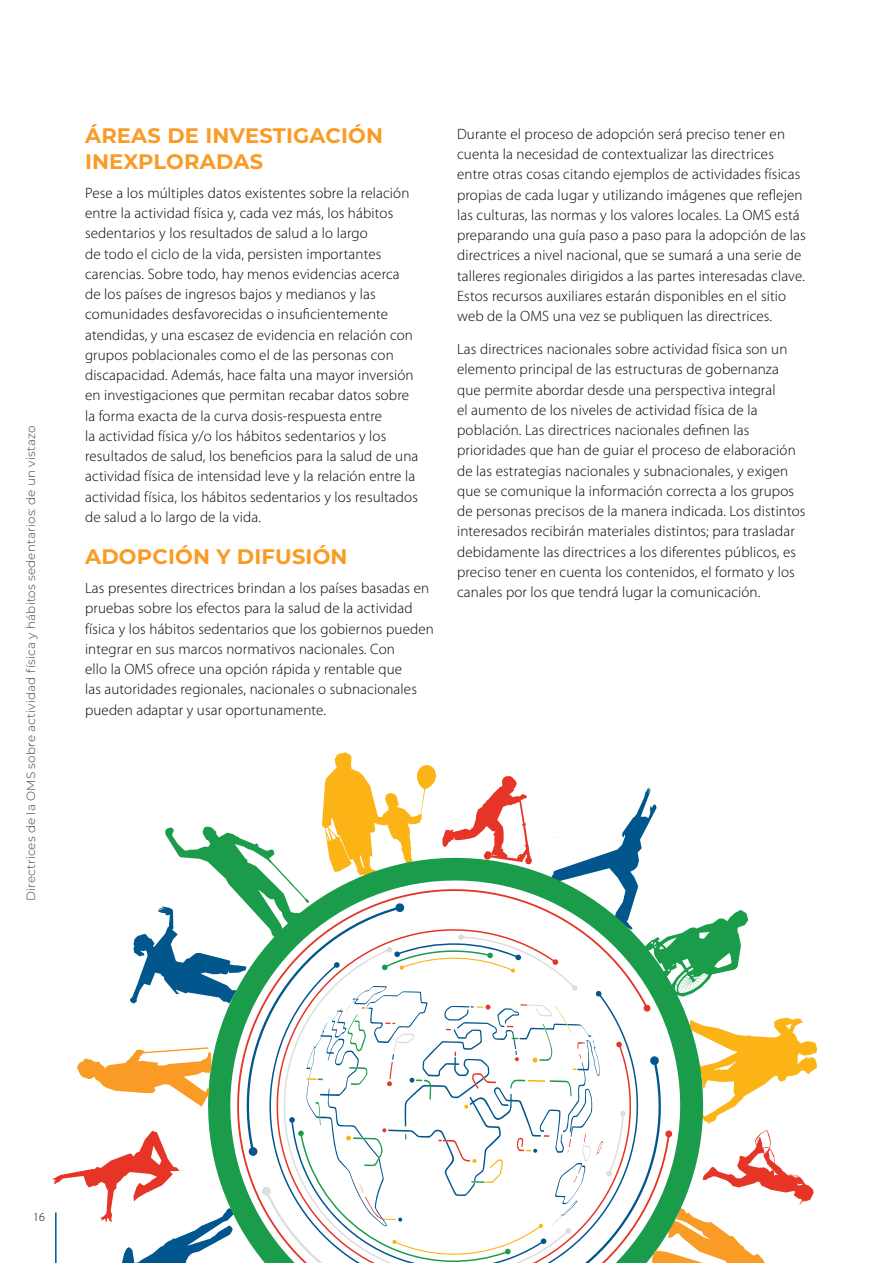
<style>
.page{position:relative;width:893px;height:1263px;background:#fff}
.page>*{position:absolute;margin:0;border:0;box-sizing:border-box;transform-origin:0 0}
.t1{font:700 21px/25.5px "Montserrat";letter-spacing:.01em;color:#f99b25}
.t2{font:300 15px/20.2px "Myriad Pro";letter-spacing:.01em;color:#000}
.t3{font:300 12px "Montserrat";letter-spacing:.01em;color:#414042}
.t4{font:300 12px "Myriad Pro";color:#000}
</style>
<div class="page">
<svg style="left:52px;top:752px;width:765px;height:511px"></svg>
<hr style="left:55px;top:1212px;width:2px;height:51px;background:#00568d">
<p class="t3" style="left:23px;top:901px;width:477px;rotate:-90deg">Directrices de la OMS sobre actividad física y hábitos sedentarios: de un vistazo</p>
<h1 class="t1" style="left:85px;top:122px;width:300px">ÁREAS DE INVESTIGACIÓN<br>INEXPLORADAS</h1>
<p class="t2" style="left:85px;top:183px;width:335px">Pese a los múltiples datos existentes sobre la relación entre la actividad física y, cada vez más, los hábitos sedentarios y los resultados de salud a lo largo<br>de todo el ciclo de la vida, persisten importantes carencias. Sobre todo, hay menos evidencias acerca de los países de ingresos bajos y medianos y las comunidades desfavorecidas o insuficientemente atendidas, y una escasez de evidencia en relación con grupos poblacionales como el de las personas con discapacidad. Además, hace falta una mayor inversión en investigaciones que permitan recabar datos sobre la forma exacta de la curva dosis-respuesta entre<br>la actividad física y/o los hábitos sedentarios y los resultados de salud, los beneficios para la salud de una actividad física de intensidad leve y la relación entre la actividad física, los hábitos sedentarios y los resultados de salud a lo largo de la vida.</p>
<h1 class="t1" style="left:85px;top:543px;width:264px">ADOPCIÓN Y DIFUSIÓN</h1>
<p class="t2" style="left:85px;top:578px;width:350px">Las presentes directrices brindan a los países basadas en pruebas sobre los efectos para la salud de la actividad física y los hábitos sedentarios que los gobiernos pueden integrar en sus marcos normativos nacionales. Con<br>ello la OMS ofrece una opción rápida y rentable que<br>las autoridades regionales, nacionales o subnacionales pueden adaptar y usar oportunamente.</p>
<p class="t2" style="left:457px;top:124px;width:350px">Durante el proceso de adopción será preciso tener en cuenta la necesidad de contextualizar las directrices entre otras cosas citando ejemplos de actividades físicas propias de cada lugar y utilizando imágenes que reflejen las culturas, las normas y los valores locales. La OMS está preparando una guía paso a paso para la adopción de las directrices a nivel nacional, que se sumará a una serie de talleres regionales dirigidos a las partes interesadas clave.<br>Estos recursos auxiliares estarán disponibles en el sitio web de la OMS una vez se publiquen las directrices.</p>
<p class="t2" style="left:457px;top:339px;width:350px">Las directrices nacionales sobre actividad física son un elemento principal de las estructuras de gobernanza que permite abordar desde una perspectiva integral<br>el aumento de los niveles de actividad física de la población. Las directrices nacionales definen las prioridades que han de guiar el proceso de elaboración de las estrategias nacionales y subnacionales, y exigen que se comunique la información correcta a los grupos de personas precisos de la manera indicada. Los distintos interesados recibirán materiales distintos; para trasladar debidamente las directrices a los diferentes públicos, es preciso tener en cuenta los contenidos, el formato y los canales por los que tendrá lugar la comunicación.</p>
<p class="t4" style="left:33px;top:1210px;width:13px">16</p>
</div>
